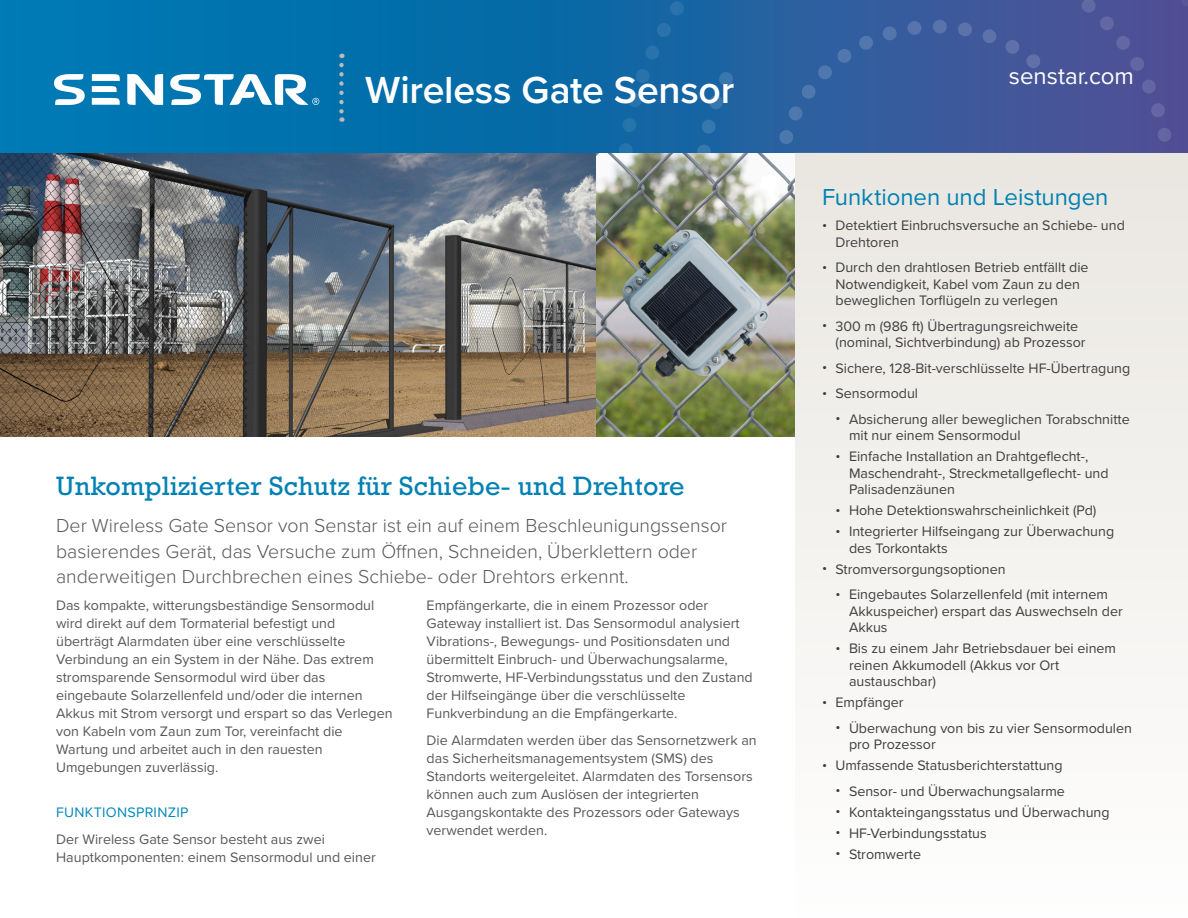
<style>
.page{position:relative;width:1188px;height:918px;background:#fff}
.page>*{position:absolute;margin:0;border:0;box-sizing:border-box;transform-origin:0 0}
.t1{font:600 39px "Proxima Nova";letter-spacing:-.005em;color:#fff}
._1__Main_Title{font:27px "Rockwell Std";letter-spacing:.01em;color:#0081b4}
._3__Blue_Sub_Heading{font:24px "Proxima Nova";letter-spacing:-.005em;color:#0081b4}
.t2{font:24px "Proxima Nova";color:#fff}
._2__Introductory_Cop{font:300 19.5px/25.5px "Proxima Nova";color:#57585a}
._5__Body_Copy{font:14.25px/18px "Proxima Nova";color:#57585a}
.t3{font:14.25px/16.5px "Proxima Nova";color:#3e3e3f}
._5__Body_Copy-2{font:14.25px "Proxima Nova";letter-spacing:.02em;color:#0089ba}
</style>
<div class="page">
<div style="left:0;top:0;width:1188px;height:153px;background:#0070ab"></div>
<div style="left:943px;top:0;width:165px;height:153px;background:#445699"></div>
<svg style="left:1108px;top:0;width:80px;height:153px;background:#4f5096"></svg>
<svg style="left:617px;top:0;width:326px;height:153px;background:#2761a1"></svg>
<svg style="left:127px;top:74px;width:36px;height:31px"></svg>
<svg style="left:92px;top:98px;width:28px;height:7px"></svg>
<svg style="left:92px;top:74px;width:28px;height:18px"></svg>
<svg style="left:54px;top:74px;width:31px;height:31px"></svg>
<svg style="left:170px;top:74px;width:149px;height:31px"></svg>
<svg style="left:339px;top:65px;width:5px;height:57px"></svg>
<img style="left:0;top:153px;width:596px;height:284px">
<div style="left:795px;top:153px;width:393px;height:765px;background:linear-gradient(to bottom,#e9e7e1,#fefefe)"></div>
<img style="left:596px;top:153px;width:199px;height:284px">
<p class="t1" style="left:365px;top:61px;width:371px">Wireless Gate Sensor</p>
<p class="_1__Main_Title" style="left:56px;top:470px;width:630px">Unkomplizierter Schutz für Schiebe- und Drehtore</p>
<p class="_2__Introductory_Cop" style="left:56px;top:512px;width:672px">Der Wireless Gate Sensor von Senstar ist ein auf einem Beschleunigungssensor basierendes Gerät, das Versuche zum Öffnen, Schneiden, Überklettern oder anderweitigen Durchbrechen eines Schiebe- oder Drehtors erkennt.</p>
<p class="_5__Body_Copy" style="left:56px;top:596px;width:338px">Das kompakte, witterungsbeständige Sensormodul wird direkt auf dem Tormaterial befestigt und überträgt Alarmdaten über eine verschlüsselte Verbindung an ein System in der Nähe. Das extrem stromsparende Sensormodul wird über das eingebaute Solarzellenfeld und/oder die internen Akkus mit Strom versorgt und erspart so das Verlegen von Kabeln vom Zaun zum Tor, vereinfacht die Wartung und arbeitet auch in den rauesten Umgebungen zuverlässig.</p>
<p class="_5__Body_Copy-2" style="left:56px;top:802px;width:134px">FUNKTIONSPRINZIP</p>
<p class="_5__Body_Copy" style="left:56px;top:830px;width:321px">Der Wireless Gate Sensor besteht aus zwei<br>Hauptkomponenten: einem Sensormodul und einer</p>
<p class="_5__Body_Copy" style="left:427px;top:596px;width:328px">Empfängerkarte, die in einem Prozessor oder Gateway installiert ist. Das Sensormodul analysiert Vibrations-, Bewegungs- und Positionsdaten und übermittelt Einbruch- und Überwachungsalarme, Stromwerte, HF-Verbindungsstatus und den Zustand der Hilfseingänge über die verschlüsselte Funkverbindung an die Empfängerkarte.</p>
<p class="_5__Body_Copy" style="left:427px;top:731px;width:332px">Die Alarmdaten werden über das Sensornetzwerk an das Sicherheitsmanagementsystem (SMS) des Standorts weitergeleitet. Alarmdaten des Torsensors können auch zum Auslösen der integrierten Ausgangskontakte des Prozessors oder Gateways verwendet werden.</p>
<h3 class="t2" style="left:1009px;top:58px;width:127px">senstar.com</h3>
<p class="_3__Blue_Sub_Heading" style="left:822px;top:179px;width:288px">Funktionen und Leistungen</p>
<p class="t3" style="left:836px;top:217px;width:291px;text-indent:-14px">• Detektiert Einbruchsversuche an Schiebe- und<br>Drehtoren</p>
<p class="t3" style="left:836px;top:259px;width:255px;text-indent:-14px">• Durch den drahtlosen Betrieb entfällt die<br>Notwendigkeit, Kabel vom Zaun zu den beweglichen Torflügeln zu verlegen</p>
<p class="t3" style="left:836px;top:317px;width:252px;text-indent:-14px">• 300 m (986 ft) Übertragungsreichweite (nominal, Sichtverbindung) ab Prozessor</p>
<p class="t3" style="left:822px;top:359px;width:310px">• Sichere, 128-Bit-verschlüsselte HF-Übertragung</p>
<p class="t3" style="left:822px;top:385px;width:98px">• Sensormodul</p>
<p class="t3" style="left:849px;top:410px;width:282px;text-indent:-14px">• Absicherung aller beweglichen Torabschnitte mit nur einem Sensormodul</p>
<p class="t3" style="left:849px;top:448px;width:261px;text-indent:-14px">• Einfache Installation an Drahtgeflecht-,<br>Maschendraht-, Streckmetallgeflecht- und<br>Palisadenzäunen</p>
<p class="t3" style="left:836px;top:502px;width:262px">• Hohe Detektionswahrscheinlichkeit (Pd)</p>
<p class="t3" style="left:849px;top:523px;width:267px;text-indent:-14px">• Integrierter Hilfseingang zur Überwachung des Torkontakts</p>
<p class="t3" style="left:822px;top:560px;width:185px">• Stromversorgungsoptionen</p>
<p class="t3" style="left:849px;top:586px;width:275px;text-indent:-14px">• Eingebautes Solarzellenfeld (mit internem<br>Akkuspeicher) erspart das Auswechseln der<br>Akkus</p>
<p class="t3" style="left:849px;top:640px;width:269px;text-indent:-14px">• Bis zu einem Jahr Betriebsdauer bei einem reinen Akkumodell (Akkus vor Ort austauschbar)</p>
<p class="t3" style="left:822px;top:694px;width:83px">• Empfänger</p>
<p class="t3" style="left:849px;top:719px;width:285px;text-indent:-14px">• Überwachung von bis zu vier Sensormodulen pro Prozessor</p>
<p class="t3" style="left:822px;top:757px;width:242px">• Umfassende Statusberichterstattung</p>
<p class="t3" style="left:836px;top:782px;width:231px">• Sensor- und Überwachungsalarme</p>
<p class="t3" style="left:836px;top:803px;width:276px">• Kontakteingangsstatus und Überwachung</p>
<p class="t3" style="left:836px;top:824px;width:153px">• HF-Verbindungsstatus</p>
<p class="t3" style="left:836px;top:845px;width:87px">• Stromwerte</p>
</div>
